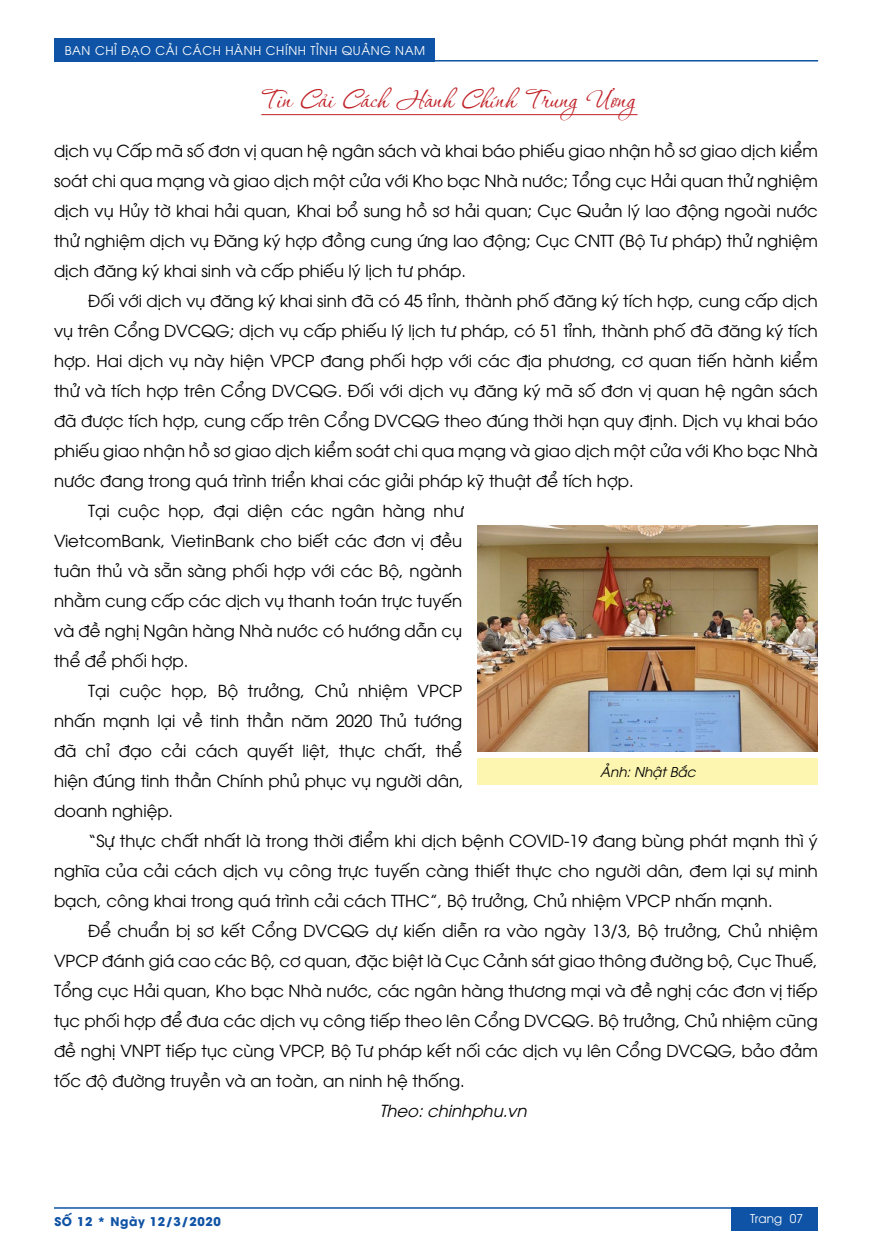
<style>
.page{position:relative;width:872px;height:1255px;background:#fff}
.page>*{position:absolute;margin:0;border:0;box-sizing:border-box;transform-origin:0 0}
.t1{font:33px "UVF Corinthia";color:#c02026}
.t2{font:16.5px/30px "UTM Avo";color:#000;text-align:justify}
.t3{font:italic 16.5px "UTM Avo";color:#000}
.t4{font:italic 13.5px "UTM Avo";color:#000}
.t5{font:12px "UTM Avo";letter-spacing:.05em;color:#fff}
.t6{font:700 12px "UTM Avo";letter-spacing:.05em;color:#0e53a5}
.s1{color:#fffdfd}
</style>
<div class="page">
<div style="left:731px;top:1207px;width:87px;height:23px;background:#0e53a5"></div>
<div style="left:54px;top:38px;width:380px;height:24px;background:#0e53a5"></div>
<hr style="left:54px;top:1207px;width:764px;height:1px;background:#0e53a5">
<hr style="left:54px;top:60px;width:764px;height:1px;background:#0e53a5">
<hr style="left:261px;top:114px;width:376px;height:1px;background:#c02026">
<div style="left:477px;top:757px;width:341px;height:27px;background:#fcf6b0"></div>
<img style="left:477px;top:525px;width:341px;height:226px">
<p class="t5" style="left:65px;top:42px;width:362px">BAN CHỈ ĐẠO CẢI CÁCH HÀNH CHÍNH <span class="s1">TỈNH QUẢNG NAM</span></p>
<h1 class="t1" style="left:261px;top:81px;width:376px">Tin Cải Cách Hành Chính Trung Ương</h1>
<p class="t2" style="left:54px;top:134px;width:765px">dịch vụ Cấp mã số đơn vị quan hệ ngân sách và khai báo phiếu giao nhận hồ sơ giao dịch kiểm soát chi qua mạng và giao dịch một cửa với Kho bạc Nhà nước; Tổng cục Hải quan thử nghiệm dịch vụ Hủy tờ khai hải quan, Khai bổ sung hồ sơ hải quan; Cục Quản lý lao động ngoài nước thử nghiệm dịch vụ Đăng ký hợp đồng cung ứng lao động; Cục CNTT (Bộ Tư pháp) thử nghiệm dịch đăng ký khai sinh và cấp phiếu lý lịch tư pháp.</p>
<p class="t2" style="left:88px;top:284px;width:731px">Đối với dịch vụ đăng ký khai sinh đã có 45 tỉnh, thành phố đăng ký tích hợp, cung cấp dịch</p>
<p class="t2" style="left:54px;top:314px;width:765px">vụ trên Cổng DVCQG; dịch vụ cấp phiếu lý lịch tư pháp, có 51 tỉnh, thành phố đã đăng ký tích</p>
<p class="t2" style="left:54px;top:344px;width:765px">hợp. Hai dịch vụ này hiện VPCP đang phối hợp với các địa phương, cơ quan tiến hành kiểm</p>
<p class="t2" style="left:54px;top:374px;width:765px">thử và tích hợp trên Cổng DVCQG. Đối với dịch vụ đăng ký mã số đơn vị quan hệ ngân sách</p>
<p class="t2" style="left:54px;top:404px;width:765px">đã được tích hợp, cung cấp trên Cổng DVCQG theo đúng thời hạn quy định. Dịch vụ khai báo</p>
<p class="t2" style="left:54px;top:434px;width:765px">phiếu giao nhận hồ sơ giao dịch kiểm soát chi qua mạng và giao dịch một cửa với Kho bạc Nhà</p>
<p class="t2" style="left:54px;top:464px;width:581px">nước đang trong quá trình triển khai các giải pháp kỹ thuật để tích hợp.</p>
<p class="t2" style="left:88px;top:494px;width:377px">Tại cuộc họp, đại diện các ngân hàng như</p>
<p class="t2" style="left:54px;top:524px;width:410px">VietcomBank, VietinBank cho biết các đơn vị đều</p>
<p class="t2" style="left:54px;top:554px;width:410px">tuân thủ và sẵn sàng phối hợp với các Bộ, ngành</p>
<p class="t2" style="left:54px;top:584px;width:410px">nhằm cung cấp các dịch vụ thanh toán trực tuyến</p>
<p class="t2" style="left:54px;top:614px;width:410px">và đề nghị Ngân hàng Nhà nước có hướng dẫn cụ</p>
<p class="t2" style="left:54px;top:644px;width:136px">thể để phối hợp.</p>
<p class="t2" style="left:88px;top:674px;width:376px">Tại cuộc họp, Bộ trưởng, Chủ nhiệm VPCP</p>
<p class="t2" style="left:54px;top:704px;width:410px">nhấn mạnh lại về tinh thần năm 2020 Thủ tướng</p>
<p class="t2" style="left:54px;top:734px;width:410px">đã chỉ đạo cải cách quyết liệt, thực chất, thể</p>
<p class="t2" style="left:54px;top:764px;width:411px">hiện đúng tinh thần Chính phủ phục vụ người dân,</p>
<p class="t2" style="left:54px;top:794px;width:121px">doanh nghiệp.</p>
<p class="t2" style="left:88px;top:824px;width:731px">“Sự thực chất nhất là trong thời điểm khi dịch bệnh COVID-19 đang bùng phát mạnh thì ý</p>
<p class="t2" style="left:54px;top:854px;width:765px">nghĩa của cải cách dịch vụ công trực tuyến càng thiết thực cho người dân, đem lại sự minh</p>
<p class="t2" style="left:54px;top:884px;width:720px">bạch, công khai trong quá trình cải cách TTHC”, Bộ trưởng, Chủ nhiệm VPCP nhấn mạnh.</p>
<p class="t2" style="left:88px;top:914px;width:731px">Để chuẩn bị sơ kết Cổng DVCQG dự kiến diễn ra vào ngày 13/3, Bộ trưởng, Chủ nhiệm</p>
<p class="t2" style="left:54px;top:944px;width:765px">VPCP đánh giá cao các Bộ, cơ quan, đặc biệt là Cục Cảnh sát giao thông đường bộ, Cục Thuế,</p>
<p class="t2" style="left:54px;top:974px;width:765px">Tổng cục Hải quan, Kho bạc Nhà nước, các ngân hàng thương mại và đề nghị các đơn vị tiếp</p>
<p class="t2" style="left:54px;top:1004px;width:765px">tục phối hợp để đưa các dịch vụ công tiếp theo lên Cổng DVCQG. Bộ trưởng, Chủ nhiệm cũng</p>
<p class="t2" style="left:54px;top:1034px;width:765px">đề nghị VNPT tiếp tục cùng VPCP, Bộ Tư pháp kết nối các dịch vụ lên Cổng DVCQG, bảo đảm</p>
<p class="t2" style="left:54px;top:1064px;width:412px">tốc độ đường truyền và an toàn, an ninh hệ thống.</p>
<p class="t3" style="left:379px;top:1098px;width:149px">Theo: chinhphu.vn</p>
<p class="t4" style="left:600px;top:761px;width:97px">Ảnh: Nhật Bắc</p>
<p class="t6" style="left:54px;top:1211px;width:168px">SỐ 12 * Ngày 12/3/2020</p>
<p class="t5" style="left:789px;top:1209px;width:15px">07</p>
<p class="t5" style="left:750px;top:1208px;width:34px">Trang</p>
</div>
